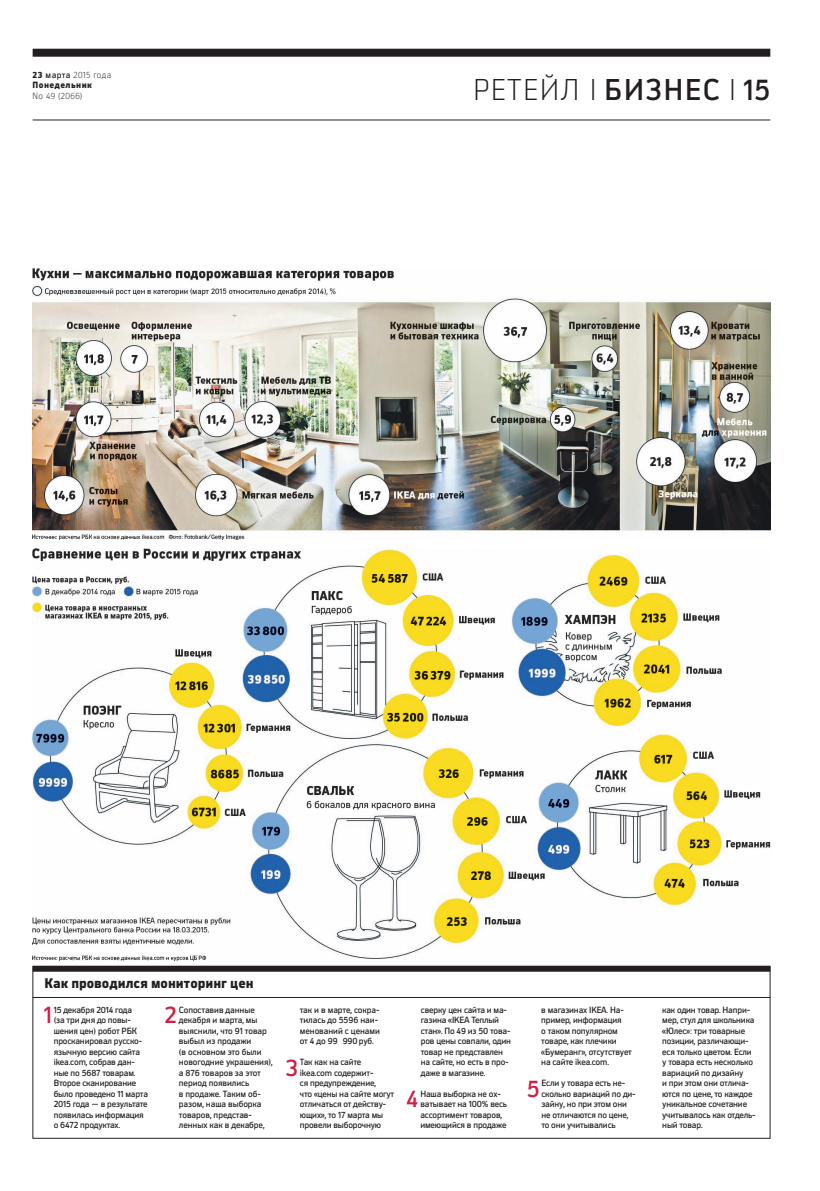
<style>
.page{position:relative;width:820px;height:1191px;background:#fff}
.page>*{position:absolute;margin:0;border:0;box-sizing:border-box;transform-origin:0 0}
.t1{font:30px "RBC Grotesk";letter-spacing:.06em;color:#231f20;scale:.5 1}
.t2{font:24px "RBC Grotesk";color:#d12046}
.t3{font:700 14px "RBC Grotesk";color:#231f20}
.t4{font:9px/10.5px "RBC Grotesk";letter-spacing:-.015em;color:#231f20}
.t5{font:300 9px/10.5px "RBC Grotesk";letter-spacing:.05em;color:#231f20}
.s1{font-weight:700}
.s2{font-weight:400}
.s3{font-weight:300}
</style>
<div class="page">
<hr style="left:33px;top:119px;width:737px;height:1px;background:#231f20">
<div style="left:33px;top:49px;width:737px;height:8px;background:#231f20"></div>
<div style="left:33px;top:965px;width:737px;height:6px;background:#231f20"></div>
<hr style="left:33px;top:997px;width:737px;height:1px;background:#231f20">
<div style="left:33px;top:966px;width:737px;height:172px;border:1px solid #231f20"></div>
<img style="left:33px;top:268px;width:737px;height:272px">
<img style="left:33px;top:549px;width:737px;height:411px">
<p class="t5" style="left:33px;top:70px;width:80px"><span class="s1">23</span> <span class="s2">марта</span> 2015 года<br><span class="s1">Понедельник<br></span>No 49 (2066)</p>
<p class="t1" style="left:473px;top:73px;width:595px"><span class="s3">РЕТЕЙЛ</span> | БИЗНЕС | 15</p>
<p class="t3" style="left:44px;top:975px;width:210px">Как проводился мониторинг цен</p>
<p class="t2" style="left:44px;top:1001px;width:10px">1</p>
<p class="t4" style="left:54px;top:1004px;width:96px">15 декабря 2014 года<br>(за три дня до повы&shy;шения цен) робот РБК просканировал русско&shy;язычную версию сайта ikea.com, собрав дан&shy;ные по 5687 товарам.<br>Второе сканирование было проведено 11 марта<br>2015 года — в результате появилась информация о 6472 продуктах.</p>
<p class="t2" style="left:164px;top:1001px;width:14px">2</p>
<p class="t4" style="left:179px;top:1004px;width:95px">Сопоставив данные декабря и марта, мы выяснили, что 91 товар выбыл из продажи<br>(в основном это были новогодние украшения), а 876 товаров за этот период появились<br>в продаже. Таким об&shy;разом, наша выборка товаров, представ&shy;ленных как в декабре,</p>
<p class="t4" style="left:300px;top:1004px;width:82px">так и в марте, сокра&shy;тилась до 5596 наи&shy;менований с ценами от 4 до 99 990руб.</p>
<p class="t2" style="left:285px;top:1054px;width:14px">3</p>
<p class="t4" style="left:300px;top:1056px;width:96px">Так как на сайте ikea.com содержит-<br>ся предупреждение,<br>что «цены на сайте могут отличаться от действу&shy;ющих», то 17 марта мы провели выборочную</p>
<p class="t4" style="left:420px;top:1004px;width:92px">сверку цен сайта и ма&shy;газина «IKEA Теплый стан». По 49 из 50 това&shy;ров цены совпали, один товар не представлен на сайте, но есть в про&shy;даже в магазине.</p>
<p class="t2" style="left:406px;top:1085px;width:14px">4</p>
<p class="t4" style="left:420px;top:1088px;width:88px">Наша выборка не ох&shy;ватывает на 100% весь ассортимент товаров, имеющийся в продаже</p>
<p class="t4" style="left:541px;top:1004px;width:92px">в магазинах IKEA. На&shy;пример, информация<br>о таком популярном товаре, как плечики «Бумеранг», отсутствует на сайте ikea.com.</p>
<p class="t2" style="left:526px;top:1075px;width:15px">5</p>
<p class="t4" style="left:541px;top:1077px;width:96px">Если у товара есть не&shy;сколько вариаций по ди&shy;зайну, но при этом они не отличаются по цене, то они учитывались</p>
<p class="t4" style="left:662px;top:1004px;width:95px">как один товар. Напри&shy;мер, стул для школьника «Юлес»: три товарные позиции, различающи&shy;еся только цветом. Если у товара есть несколько вариаций по дизайну<br>и при этом они отлича&shy;ются по цене, то каждое уникальное сочетание учитывалось как отдель&shy;ный товар.</p>
</div>
